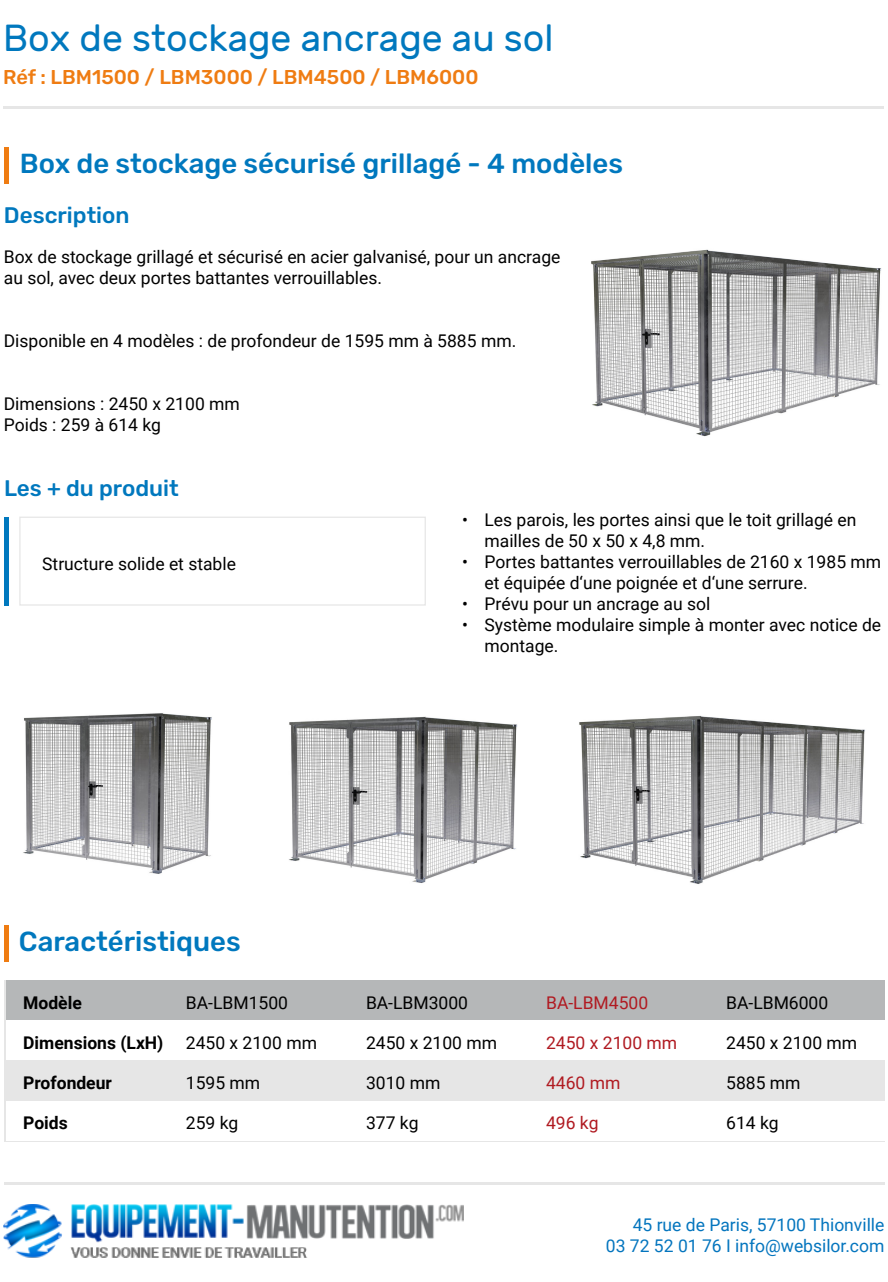
<style>
.page{position:relative;width:888px;height:1282px;background:#fff}
.page>*{position:absolute;margin:0;border:0;box-sizing:border-box;transform-origin:0 0}
.t1{font:37.5px "Rubik";color:#0078be}
.t2{font:500 27.5px "Rubik";color:#0078be}
.t3{font:500 22.5px "Rubik";color:#0078be}
.t4{font:500 20px "Rubik";color:#ef7c12}
.t5{font:17.5px/21px "Roboto";color:#000}
.t6{font:17.5px "Roboto";color:#0475be}
.t7{font:700 17.5px "Roboto";color:#000}
.t8{font:17.5px "Roboto";color:#b01a21}
</style>
<div class="page">
<hr style="left:4px;top:1182px;width:880px;height:2px;background:#e6e6e6">
<img style="left:4px;top:1204px;width:459px;height:54px">
<div style="left:4px;top:148px;width:5px;height:36px;background:#ef7c12"></div>
<div style="left:4px;top:517px;width:5px;height:88px;background:#0078be"></div>
<div style="left:19px;top:516px;width:407px;height:89px;border:1px solid #e6e6e6"></div>
<div style="left:4px;top:925px;width:5px;height:36px;background:#ef7c12"></div>
<div style="left:6px;top:980px;width:878px;height:40px;background:#b5b7b8"></div>
<div style="left:6px;top:1060px;width:878px;height:40px;background:#e6e6e6"></div>
<hr style="left:3px;top:106px;width:880px;height:2px;background:#e6e6e6">
<img style="left:289px;top:716px;width:229px;height:167px">
<img style="left:23px;top:713px;width:189px;height:161px">
<img style="left:591px;top:249px;width:290px;height:188px">
<img style="left:579px;top:716px;width:286px;height:168px">
<p class="t1" style="left:3px;top:17px;width:552px">Box de stockage ancrage au sol</p>
<p class="t4" style="left:3px;top:66px;width:477px">Réf : LBM1500 / LBM3000 / LBM4500 / LBM6000</p>
<p class="t2" style="left:20px;top:148px;width:604px">Box de stockage sécurisé grillagé - 4 modèles</p>
<p class="t3" style="left:4px;top:202px;width:127px">Description</p>
<p class="t5" style="left:4px;top:246px;width:558px">Box de stockage grillagé et sécurisé en acier galvanisé, pour un ancrage au sol, avec deux portes battantes verrouillables.</p>
<p class="t5" style="left:4px;top:330px;width:514px">Disponible en 4 modèles : de profondeur de 1595 mm à 5885 mm.</p>
<p class="t5" style="left:4px;top:393px;width:237px">Dimensions : 2450 x 2100 mm</p>
<p class="t5" style="left:4px;top:414px;width:159px">Poids : 259 à 614 kg</p>
<p class="t3" style="left:4px;top:475px;width:176px">Les + du produit</p>
<p class="t5" style="left:42px;top:553px;width:195px">Structure solide et stable</p>
<p class="t2" style="left:19px;top:925px;width:223px">Caractéristiques</p>
<p class="t5" style="left:484px;top:508px;width:373px;text-indent:-22px">• Les parois, les portes ainsi que le toit grillagé en mailles de 50 x 50 x 4,8 mm.</p>
<p class="t5" style="left:484px;top:550px;width:398px;text-indent:-22px">• Portes battantes verrouillables de 2160 x 1985 mm et équipée d‘une poignée et d‘une serrure.</p>
<p class="t5" style="left:462px;top:592px;width:250px">• Prévu pour un ancrage au sol</p>
<p class="t5" style="left:484px;top:613px;width:398px;text-indent:-22px">• Système modulaire simple à monter avec notice de montage.</p>
<p class="t7" style="left:23px;top:990px;width:60px">Modèle</p>
<p class="t5" style="left:186px;top:991px;width:104px">BA-LBM1500</p>
<p class="t5" style="left:366px;top:991px;width:104px">BA-LBM3000</p>
<p class="t8" style="left:546px;top:990px;width:104px">BA-LBM4500</p>
<p class="t5" style="left:726px;top:991px;width:104px">BA-LBM6000</p>
<p class="t7" style="left:23px;top:1030px;width:142px">Dimensions (LxH)</p>
<p class="t5" style="left:186px;top:1031px;width:133px">2450 x 2100 mm</p>
<p class="t5" style="left:366px;top:1031px;width:133px">2450 x 2100 mm</p>
<p class="t8" style="left:546px;top:1030px;width:133px">2450 x 2100 mm</p>
<p class="t5" style="left:726px;top:1031px;width:133px">2450 x 2100 mm</p>
<p class="t7" style="left:23px;top:1070px;width:90px">Profondeur</p>
<p class="t5" style="left:186px;top:1071px;width:76px">1595 mm</p>
<p class="t5" style="left:366px;top:1071px;width:76px">3010 mm</p>
<p class="t8" style="left:546px;top:1070px;width:76px">4460 mm</p>
<p class="t5" style="left:726px;top:1071px;width:76px">5885 mm</p>
<p class="t7" style="left:23px;top:1110px;width:46px">Poids</p>
<p class="t5" style="left:186px;top:1111px;width:54px">259 kg</p>
<p class="t5" style="left:366px;top:1111px;width:54px">377 kg</p>
<p class="t8" style="left:546px;top:1110px;width:54px">496 kg</p>
<p class="t5" style="left:726px;top:1111px;width:54px">614 kg</p>
<p class="t6" style="left:632px;top:1211px;width:253px">45 rue de Paris, 57100 Thionville</p>
<p class="t6" style="left:606px;top:1232px;width:280px">03 72 52 01 76 I info@websilor.com</p>
</div>
